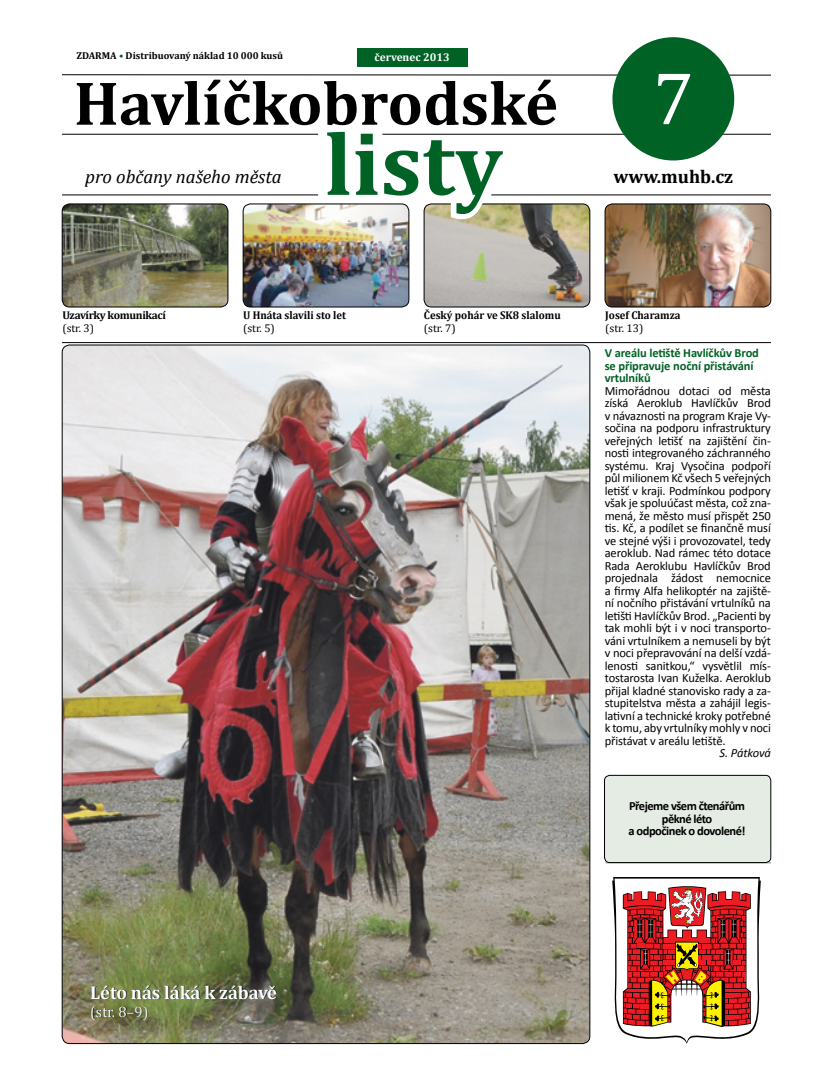
<style>
.page{position:relative;width:833px;height:1081px;background:#fff}
.page>*{position:absolute;margin:0;border:0;box-sizing:border-box;transform-origin:0 0}
.t1{font:700 90px "Cambria";color:#006225}
.t2{font:75px "Cambria";color:#fff}
.t3{font:700 62.5px "Cambria";color:#000}
.t4{font:italic 18.75px "Cambria";color:#000}
.t5{font:700 18.75px "Cambria";letter-spacing:-.01em;color:#fff}
.t6{font:700 18.75px "Cambria";color:#000}
.t7{font:15px "Cambria";color:#fff}
.t8{font:12.5px/12.5px "Calibri";letter-spacing:-.01em;color:#000;text-align:justify}
.t9{font:700 12.5px/12.5px "Calibri";letter-spacing:-.01em;color:#006225}
.t10{font:700 12.5px/12.5px "Calibri";letter-spacing:-.04em;color:#000;text-align:center}
.t11{font:italic 12.5px "Calibri";letter-spacing:-.015em;color:#000}
.t12{font:700 11.25px "Cambria";color:#000;scale:.95 1}
.t13{font:11.25px "Cambria";color:#000}
.t14{font:700 11.25px "Cambria";letter-spacing:-.03em;color:#000}
.t15{font:700 11.25px "Cambria";color:#fff}
.t16{font:700 10px "Cambria";color:#000}
.s1{color:#006225}
</style>
<div class="page">
<svg style="left:612px;top:877px;width:149px;height:167px"></svg>
<img style="left:62px;top:345px;width:528px;height:698px">
<hr style="left:605px;top:862px;width:166px;height:1px;background:#939598">
<hr style="left:62px;top:342px;width:709px;height:1px;background:#000">
<img style="left:62px;top:204px;width:166px;height:103px">
<div style="left:62px;top:204px;width:166px;height:103px;border:1px solid #000;border-radius:8px"></div>
<img style="left:605px;top:204px;width:166px;height:103px">
<div style="left:605px;top:204px;width:166px;height:103px;border:1px solid #000;border-radius:8px"></div>
<img style="left:243px;top:204px;width:166px;height:103px">
<div style="left:243px;top:204px;width:166px;height:103px;border:1px solid #000;border-radius:8px"></div>
<img style="left:424px;top:204px;width:166px;height:103px">
<div style="left:424px;top:204px;width:166px;height:103px;border:1px solid #000;border-radius:8px"></div>
<div style="left:604px;top:775px;width:167px;height:87px;background:#e4ece4;border-radius:5px"></div>
<div style="left:604px;top:775px;width:167px;height:88px;border:1px solid #000;border-radius:5px"></div>
<svg style="left:62px;top:74px;width:709px;height:2px"></svg>
<hr style="left:382px;top:134px;width:389px;height:1px;background:#000">
<hr style="left:62px;top:195px;width:256px;height:1px;background:#000">
<hr style="left:491px;top:195px;width:280px;height:1px;background:#000">
<svg style="left:445px;top:194px;width:69px;height:30px"></svg>
<hr style="left:62px;top:134px;width:256px;height:1px;background:#000">
<div style="left:357px;top:48px;width:110px;height:19px;background:#006225"></div>
<div style="left:612px;top:37px;width:122px;height:123px;background:#006225;border-radius:50%"></div>
<p class="t16" style="left:76px;top:50px;width:208px">ZDARMA <span class="s1">•</span> Distribuovaný náklad 10 000 kusů</p>
<p class="t15" style="left:375px;top:50px;width:77px">červenec 2013</p>
<h3 class="t3" style="left:74px;top:65px;width:486px">Havlíčkobrodské</h3>
<h2 class="t2" style="left:652px;top:54px;width:43px">7</h2>
<h3 class="t4" style="left:85px;top:165px;width:198px">pro občany našeho města</h3>
<h1 class="t1" style="left:324px;top:109px;width:179px">listy</h1>
<h3 class="t6" style="left:613px;top:165px;width:121px">www.muhb.cz</h3>
<p class="t14" style="left:62px;top:308px;width:105px">Uzavírky komunikací</p>
<p class="t13" style="left:62px;top:322px;width:33px">(str. 3)</p>
<p class="t12" style="left:243px;top:308px;width:110px">U Hnáta slavili sto let</p>
<p class="t13" style="left:243px;top:322px;width:33px">(str. 5)</p>
<p class="t12" style="left:424px;top:308px;width:145px">Český pohár ve SK8 slalomu</p>
<p class="t13" style="left:424px;top:322px;width:33px">(str. 7)</p>
<p class="t12" style="left:605px;top:308px;width:81px">Josef Charamza</p>
<p class="t13" style="left:605px;top:322px;width:40px">(str. 13)</p>
<p class="t9" style="left:605px;top:346px;width:156px">V areálu letiště Havlíčkův Brod se připravuje noční přistávání vrtulníků</p>
<p class="t8" style="left:605px;top:384px;width:168px">Mimořádnou dotaci od města získá Aeroklub Havlíčkův Brod v návaznosti na program Kraje Vy&shy;sočina na podporu infrastruktury veřejných letišť na zajištění čin&shy;nosti integrovaného záchranného systému. Kraj Vysočina podpoří půl milionem Kč všech 5 veřejných letišť v kraji. Podmínkou podpory však je spoluúčast města, což zna&shy;mená, že město musí přispět 250 tis. Kč, a podílet se finančně musí ve stejné výši i provozovatel, tedy aeroklub. Nad rámec této dotace Rada Aeroklubu Havlíčkův Brod projednala žádost nemocnice a firmy Alfa helikoptér na zajiště&shy;ní nočního přistávání vrtulníků na letišti Havlíčkův Brod. „Pacienti by tak mohli být i v noci transporto&shy;váni vrtulníkem a nemuseli by být v noci přepravování na delší vzdá&shy;lenosti sanitkou,“ vysvětlil mís&shy;tostarosta Ivan Kuželka. Aeroklub přijal kladné stanovisko rady a za&shy;stupitelstva města a zahájil legis&shy;lativní a technické kroky potřebné k tomu, aby vrtulníky mohly v noci přistávat v areálu letiště.</p>
<p class="t11" style="left:719px;top:745px;width:53px">S. Pátková</p>
<p class="t10" style="left:628px;top:799px;width:118px">Přejeme všem čtenářům pěkné léto<br>a odpočinek o dovolené!</p>
<h3 class="t5" style="left:90px;top:980px;width:188px">Léto nás láká k zábavě</h3>
<p class="t7" style="left:90px;top:1002px;width:60px">(str. 8–9)</p>
</div>
